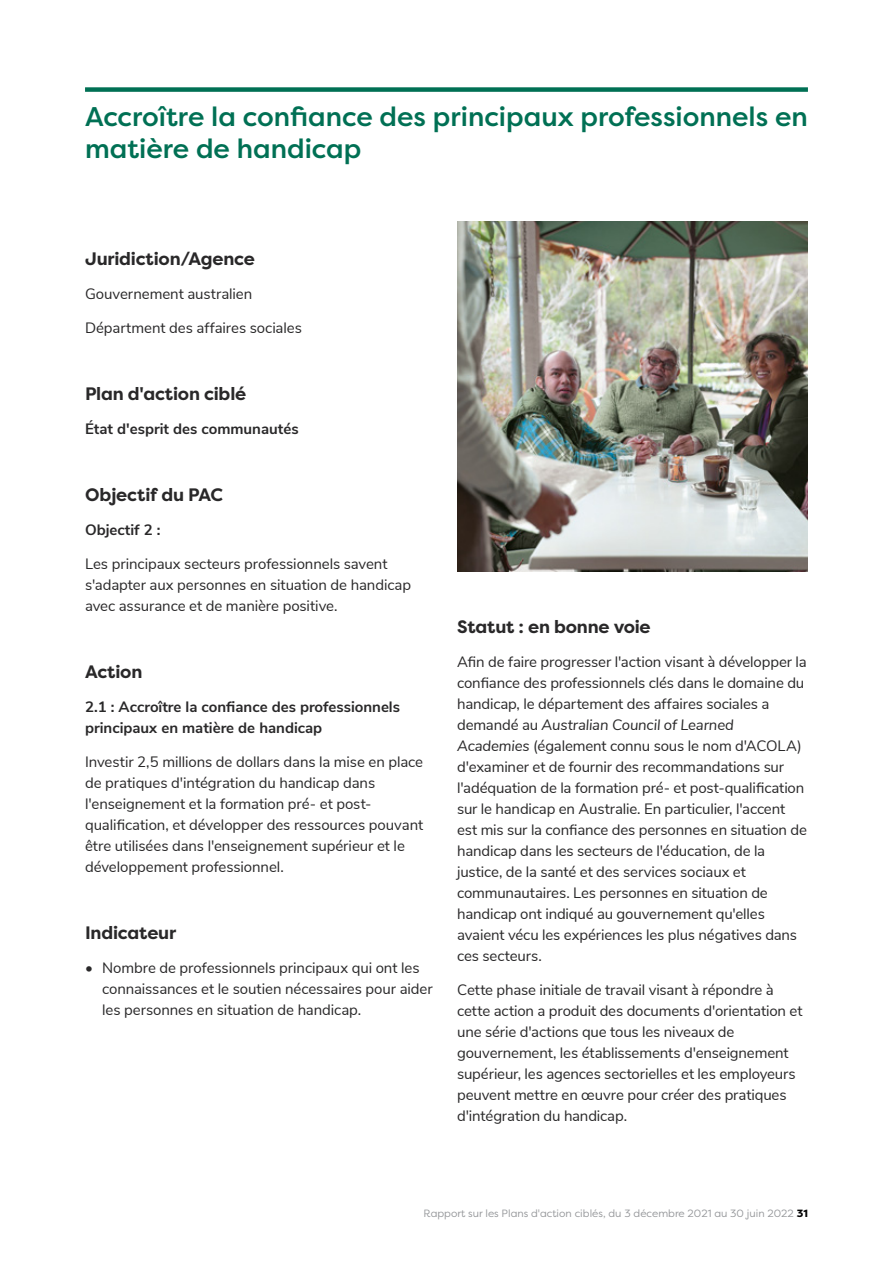
<style>
.page{position:relative;width:893px;height:1263px;background:#fff}
.page>*{position:absolute;margin:0;border:0;box-sizing:border-box;transform-origin:0 0}
.t1{font:500 27px/32.4px "Filson Pro";color:#007054}
.t2{font:700 18px "Filson Pro";letter-spacing:-.01em;color:#292829}
.t3{font:15px/21px "Nunito Sans";letter-spacing:-.01em;color:#292829}
.t4{font:700 15px/21px "Nunito Sans";color:#292829}
.t5{font:10.5px "Filson Pro";color:#939598}
.s1{font-style:italic}
.s2{font-weight:800;color:#000}
</style>
<div class="page">
<div style="left:85px;top:87px;width:723px;height:5px;background:#007054"></div>
<img style="left:457px;top:221px;width:351px;height:351px">
<h3 class="t1" style="left:85px;top:100px;width:724px">Accroître la confance des principaux professionnels en matière de handicap</h3>
<h4 class="t2" style="left:85px;top:247px;width:171px">Juridiction/Agence</h4>
<p class="t3" style="left:85px;top:282px;width:169px">Gouvernement australien</p>
<p class="t3" style="left:85px;top:316px;width:218px">Départment des affaires sociales</p>
<h4 class="t2" style="left:85px;top:382px;width:163px">Plan d'action ciblé</h4>
<p class="t4" style="left:85px;top:417px;width:215px">État d'esprit des communautés</p>
<h4 class="t2" style="left:85px;top:484px;width:140px">Objectif du PAC</h4>
<p class="t4" style="left:85px;top:518px;width:77px">Objectif 2 :</p>
<p class="t3" style="left:85px;top:552px;width:328px">Les principaux secteurs professionnels savent s'adapter aux personnes en situation de handicap avec assurance et de manière positive.</p>
<h4 class="t2" style="left:85px;top:661px;width:59px">Action</h4>
<p class="t4" style="left:85px;top:695px;width:316px">2.1 : Accroître la confiance des professionnels principaux en matière de handicap</p>
<p class="t3" style="left:85px;top:750px;width:340px">Investir 2,5 millions de dollars dans la mise en place de pratiques d'intégration du handicap dans l'enseignement et la formation pré- et post&shy;qualification, et développer des ressources pouvant être utilisées dans l'enseignement supérieur et le développement professionnel.</p>
<h4 class="t2" style="left:85px;top:922px;width:93px">Indicateur</h4>
<p class="t3" style="left:102px;top:956px;width:332px;text-indent:-17px">• Nombre de professionnels principaux qui ont les connaissances et le soutien nécessaires pour aider les personnes en situation de handicap.</p>
<h4 class="t2" style="left:457px;top:616px;width:195px">Statut : en bonne voie</h4>
<p class="t3" style="left:457px;top:650px;width:351px">Afin de faire progresser l'action visant à développer la confiance des professionnels clés dans le domaine du handicap, le département des affaires sociales a demandé au <span class="s1">Australian Council of Learned Academies</span> (également connu sous le nom d'ACOLA) d'examiner et de fournir des recommandations sur l'adéquation de la formation pré- et post-qualification sur le handicap en Australie. En particulier, l'accent est mis sur la confiance des personnes en situation de handicap dans les secteurs de l'éducation, de la justice, de la santé et des services sociaux et communautaires. Les personnes en situation de handicap ont indiqué au gouvernement qu'elles avaient vécu les expériences les plus négatives dans ces secteurs.</p>
<p class="t3" style="left:457px;top:978px;width:347px">Cette phase initiale de travail visant à répondre à cette action a produit des documents d'orientation et une série d'actions que tous les niveaux de gouvernement, les établissements d'enseignement supérieur, les agences sectorielles et les employeurs peuvent mettre en œuvre pour créer des pratiques d'intégration du handicap.</p>
<p class="t5" style="left:424px;top:1207px;width:386px">Rapport sur les Plans d'action ciblés, du 3 décembre 2021 au 30 juin 2022 <span class="s2">31</span></p>
</div>
